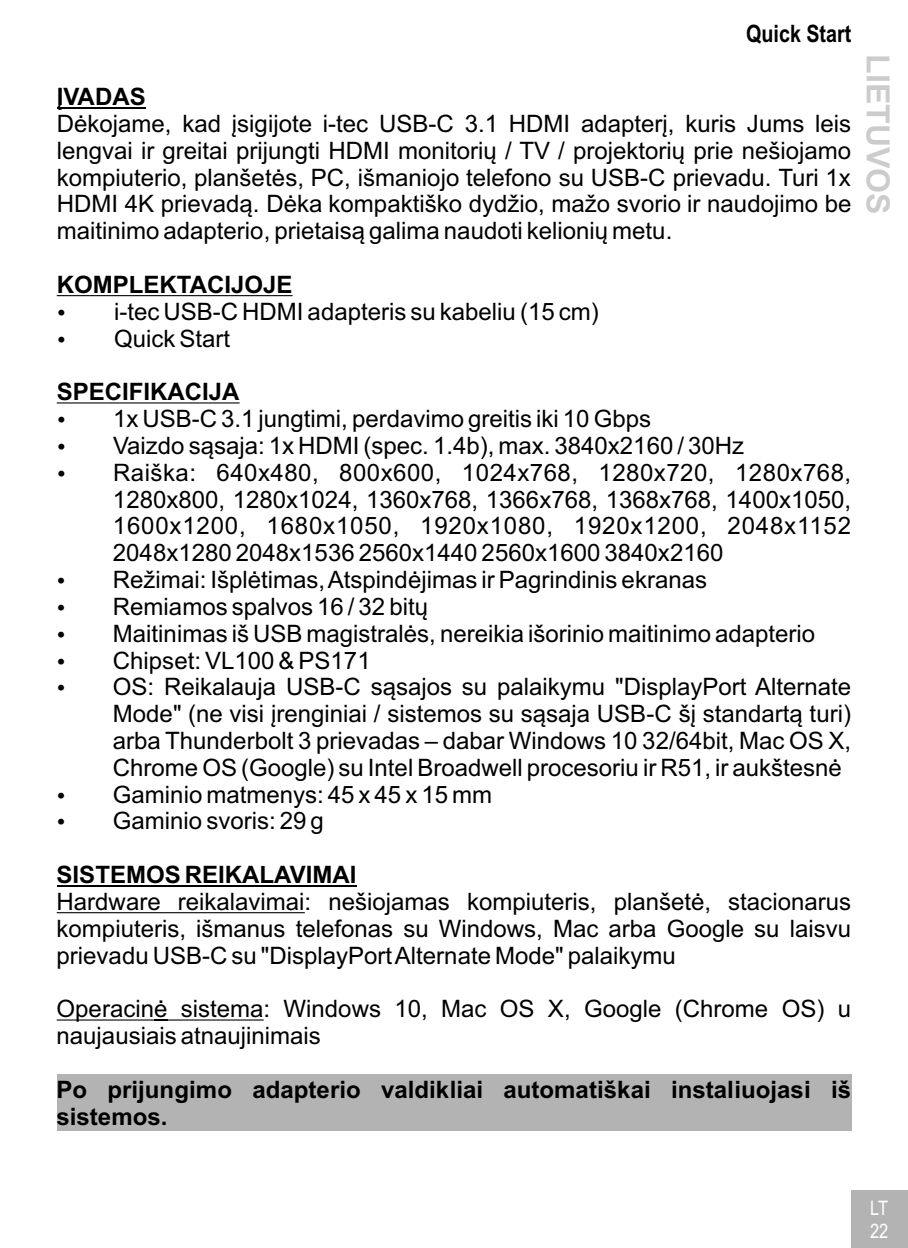
<style>
.page{position:relative;width:908px;height:1248px;background:#fff}
.page>*{position:absolute;margin:0;border:0;box-sizing:border-box;transform-origin:0 0}
.t1{font:700 32px "Arial";color:#ccc}
.t2{font:24px/26.8px "Arial";color:#000}
.t3{font:24px/26.8px "Arial";letter-spacing:.02em;color:#000}
.t4{font:700 24px/26.8px "Arial";color:#000}
.t5{font:700 24px "Arial Narrow";color:#000}
.t6{font:20.4px "Wingdings";color:#000}
.t7{font:20px/22.8px "Arial Narrow";color:#fff}
</style>
<div class="page">
<div style="left:57px;top:1074px;width:793px;height:56px;background:#b3b3b3"></div>
<hr style="left:57px;top:107px;width:89px;height:1px;background:#000">
<hr style="left:57px;top:295px;width:235px;height:1px;background:#000">
<hr style="left:57px;top:402px;width:182px;height:1px;background:#000">
<hr style="left:57px;top:885px;width:299px;height:1px;background:#000">
<hr style="left:57px;top:912px;width:248px;height:1px;background:#000">
<hr style="left:57px;top:1019px;width:97px;height:1px;background:#000">
<hr style="left:167px;top:1019px;width:96px;height:1px;background:#000">
<svg style="left:154px;top:1019px;width:13px;height:1px"></svg>
<div style="left:850px;top:1190px;width:57px;height:57px;background:#b3b3b3"></div>
<p class="t5" style="left:745px;top:24px;width:106px">Quick Start</p>
<p class="t4" style="left:57px;top:85px;width:90px">ĮVADAS</p>
<p class="t2" style="left:57px;top:112px;width:795px;text-align:justify">Dėkojame, kad įsigijote i-tec USB-C 3.1 HDMI adapterį, kuris Jums leis lengvai ir greitai prijungti HDMI monitorių / TV / projektorių prie nešiojamo kompiuterio, planšetės, PC, išmaniojo telefono su USB-C prievadu. Turi 1x HDMI 4K prievadą. Dėka kompaktiško dydžio, mažo svorio ir naudojimo be maitinimo adapterio, prietaisą galima naudoti kelionių metu.</p>
<p class="t4" style="left:57px;top:273px;width:237px">KOMPLEKTACIJOJE</p>
<p class="t2" style="left:114px;top:300px;width:486px">i-tec USB-C HDMI adapteris su kabeliu (15 cm)<br>Quick Start</p>
<p class="t4" style="left:57px;top:380px;width:184px">SPECIFIKACIJA</p>
<p class="t2" style="left:57px;top:407px;width:595px">•1x USB-C 3.1 jungtimi, perdavimo greitis iki 10 Gbps</p>
<p class="t6" style="left:57px;top:465px;width:63px">•</p>
<p class="t3" style="left:113px;top:434px;width:739px">Vaizdo sąsaja: 1x HDMI (spec. 1.4b), max. 3840x2160 / 30Hz<br>Raiška: 640x480, 800x600, 1024x768, 1280x720, 1280x768, 1280x800, 1280x1024, 1360x768, 1366x768, 1368x768, 1400x1050, 1600x1200, 1680x1050, 1920x1080, 1920x1200, 2048x1152</p>
<p class="t6" style="left:57px;top:438px;width:63px">•</p>
<p class="t6" style="left:57px;top:572px;width:63px">•</p>
<p class="t6" style="left:57px;top:599px;width:63px">•</p>
<p class="t6" style="left:57px;top:626px;width:63px">•</p>
<p class="t6" style="left:57px;top:652px;width:63px">•</p>
<p class="t6" style="left:57px;top:679px;width:63px">•</p>
<p class="t2" style="left:113px;top:541px;width:611px">2048x1280 2048x1536 2560x1440 2560x1600 3840x2160</p>
<p class="t2" style="left:113px;top:568px;width:595px">Režimai: Išplėtimas, Atspindėjimas ir Pagrindinis ekranas</p>
<p class="t2" style="left:113px;top:595px;width:316px">Remiamos spalvos 16 / 32 bitų</p>
<p class="t2" style="left:113px;top:622px;width:703px">Maitinimas iš USB magistralės, nereikia išorinio maitinimo adapterio</p>
<p class="t2" style="left:113px;top:649px;width:739px">Chipset: VL100 &amp; PS171<br>OS: Reikalauja USB-C sąsajos su palaikymu "DisplayPort Alternate Mode" (ne visi įrenginiai / sistemos su sąsaja USB-C šį standartą turi) arba Thunderbolt 3 prievadas – dabar Windows 10 32/64bit, Mac OS X,</p>
<p class="t2" style="left:113px;top:756px;width:730px">Chrome OS (Google) su Intel Broadwell procesoriu ir R51, ir aukštesnė</p>
<p class="t2" style="left:113px;top:783px;width:380px">Gaminio matmenys: 45 x 45 x 15 mm<br>Gaminio svoris: 29 g</p>
<p class="t4" style="left:57px;top:863px;width:301px">SISTEMOS REIKALAVIMAI</p>
<p class="t2" style="left:57px;top:890px;width:795px;text-align:justify">Hardware reikalavimai: nešiojamas kompiuteris, planšetė, stacionarus kompiuteris, išmanus telefonas su Windows, Mac arba Google su laisvu prievadu USB-C su "DisplayPort Alternate Mode" palaikymu</p>
<p class="t2" style="left:57px;top:997px;width:795px">Operacinė sistema: Windows 10, Mac OS X, Google (Chrome OS) u naujausiais atnaujinimais</p>
<p class="t4" style="left:57px;top:1077px;width:795px">Po prijungimo adapterio valdikliai automatiškai instaliuojasi iš sistemos.</p>
<p class="t6" style="left:57px;top:786px;width:63px">•</p>
<p class="t6" style="left:57px;top:813px;width:63px">•</p>
<h1 class="t1" style="left:889px;top:54px;width:162px;rotate:90deg">L EI TUV S</h1>
<h1 class="t1" style="left:889px;top:168px;width:26px;rotate:90deg">O</h1>
<p class="t7" style="left:869px;top:1198px;width:20px">LT<br>22</p>
</div>
